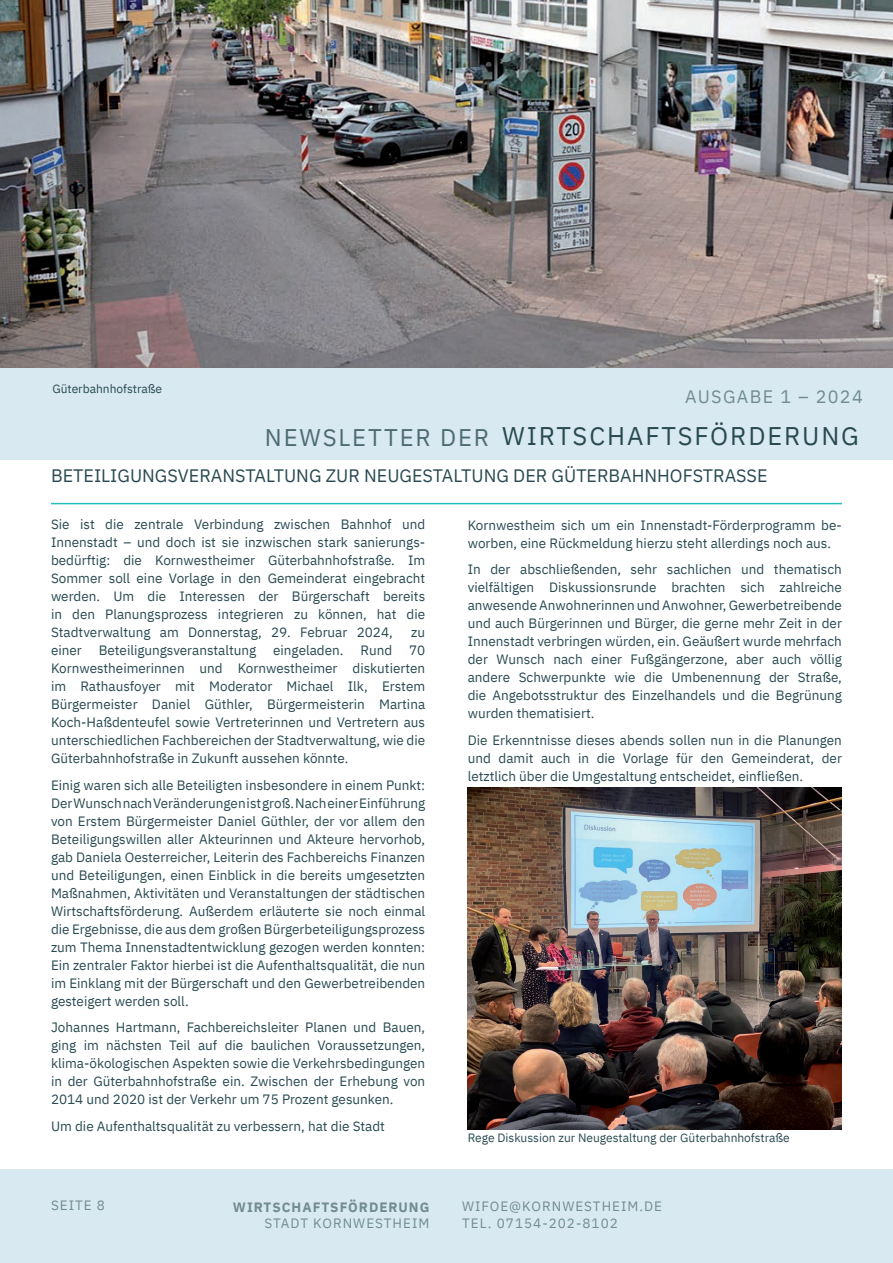
<style>
.page{position:relative;width:893px;height:1263px;background:#fff}
.page>*{position:absolute;margin:0;border:0;box-sizing:border-box;transform-origin:0 0}
.t1{font:25.5px "IBM Plex Sans";letter-spacing:.075em;color:#294a51}
.t2{font:18px "IBM Plex Sans";color:#294a51}
.t3{font:18px "IBM Plex Sans";letter-spacing:.075em;color:#718c92}
.t4{font:13.5px/18px "IBM Plex Sans";color:#294a51;text-align:justify}
.t5{font:13.5px/16.2px "IBM Plex Sans";letter-spacing:.075em;color:#718c92}
.t6{font:700 13.5px "IBM Plex Sans";letter-spacing:.075em;color:#718c92}
.t7{font:12px "IBM Plex Sans";color:#294a51}
.s1{font-size:24px;color:#4d6b73}
</style>
<div class="page">
<div style="left:0;top:367px;width:893px;height:93px;background:#d8e9f1"></div>
<hr style="left:51px;top:503px;width:791px;height:1px;background:#21bdbd">
<div style="left:0;top:1169px;width:893px;height:93px;background:#d8e9f1"></div>
<img style="left:468px;top:788px;width:374px;height:341px">
<img style="left:0;top:0;width:893px;height:368px">
<p class="t7" style="left:52px;top:379px;width:111px">Güterbahnhofstraße</p>
<h2 class="t3" style="left:685px;top:382px;width:179px">AUSGABE 1 – 2024</h2>
<h1 class="t1" style="left:265px;top:416px;width:595px"><span class="s1">NEWSLETTER DER</span> WIRTSCHAFTSFÖRDERUNG</h1>
<h2 class="t2" style="left:51px;top:462px;width:718px">BETEILIGUNGSVERANSTALTUNG ZUR NEUGESTALTUNG DER GÜTERBAHNHOFSTRASSE</h2>
<p class="t4" style="left:51px;top:514px;width:376px">Sie ist die zentrale Verbindung zwischen Bahnhof und Innenstadt – und doch ist sie inzwischen stark sanierungs&shy;bedürftig: die Kornwestheimer Güterbahnhofstraße. Im Sommer soll eine Vorlage in den Gemeinderat eingebracht werden. Um die Interessen der Bürgerschaft bereits in den Planungsprozess integrieren zu können, hat die Stadtverwaltung am Donnerstag, 29. Februar 2024,</p>
<p class="t4" style="left:51px;top:622px;width:376px;text-indent:360px">zu einer Beteiligungsveranstaltung eingeladen. Rund 70<br>Kornwestheimerinnen und Kornwestheimer diskutierten im Rathausfoyer mit Moderator Michael Ilk, Erstem Bürgermeister Daniel Güthler, Bürgermeisterin Martina Koch-Haßdenteufel sowie Vertreterinnen und Vertretern aus unterschiedlichen Fachbereichen der Stadtverwaltung, wie die Güterbahnhofstraße in Zukunft aussehen könnte.</p>
<p class="t4" style="left:51px;top:775px;width:376px">Einig waren sich alle Beteiligten insbesondere in einem Punkt:<br>Der Wunsch nach Veränderungen ist groß. Nach einer Einführung von Erstem Bürgermeister Daniel Güthler, der vor allem den Beteiligungswillen aller Akteurinnen und Akteure hervorhob, gab Daniela Oesterreicher, Leiterin des Fachbereichs Finanzen und Beteiligungen, einen Einblick in die bereits umgesetzten Maßnahmen, Aktivitäten und Veranstaltungen der städtischen Wirtschaftsförderung. Außerdem erläuterte sie noch einmal die Ergebnisse, die aus dem großen Bürgerbeteiligungsprozess zum Thema Innenstadtentwicklung gezogen werden konnten:<br>Ein zentraler Faktor hierbei ist die Aufenthaltsqualität, die nun im Einklang mit der Bürgerschaft und den Gewerbetreibenden gesteigert werden soll.</p>
<p class="t4" style="left:51px;top:1017px;width:376px">Johannes Hartmann, Fachbereichsleiter Planen und Bauen, ging im nächsten Teil auf die baulichen Voraussetzungen, klima-ökologischen Aspekten sowie die Verkehrsbedingungen in der Güterbahnhofstraße ein. Zwischen der Erhebung von 2014 und 2020 ist der Verkehr um 75 Prozent gesunken.</p>
<p class="t4" style="left:51px;top:1116px;width:335px">Um die Aufenthaltsqualität zu verbessern, hat die Stadt</p>
<p class="t5" style="left:51px;top:1196px;width:55px">SEITE 8</p>
<p class="t6" style="left:233px;top:1196px;width:198px">WIRTSCHAFTSFÖRDERUNG</p>
<p class="t5" style="left:264px;top:1214px;width:167px">STADT KORNWESTHEIM</p>
<p class="t4" style="left:468px;top:515px;width:376px">Kornwestheim sich um ein Innenstadt-Förderprogramm be&shy;worben, eine Rückmeldung hierzu steht allerdings noch aus.</p>
<p class="t4" style="left:468px;top:559px;width:376px">In der abschließenden, sehr sachlichen und thematisch vielfältigen Diskussionsrunde brachten sich zahlreiche anwesende Anwohnerinnen und Anwohner, Gewerbetreibende und auch Bürgerinnen und Bürger, die gerne mehr Zeit in der Innenstadt verbringen würden, ein. Geäußert wurde mehrfach der Wunsch nach einer Fußgängerzone, aber auch völlig andere Schwerpunkte wie die Umbenennung der Straße, die Angebotsstruktur des Einzelhandels und die Begrünung wurden thematisiert.</p>
<p class="t4" style="left:468px;top:730px;width:376px">Die Erkenntnisse dieses abends sollen nun in die Planungen und damit auch in die Vorlage für den Gemeinderat, der letztlich über die Umgestaltung entscheidet, einfließen.</p>
<p class="t7" style="left:468px;top:1128px;width:324px">Rege Diskussion zur Neugestaltung der Güterbahnhofstraße</p>
<p class="t5" style="left:462px;top:1197px;width:201px">WIFOE@KORNWESTHEIM.DE<br>TEL. 07154-202-8102</p>
</div>
